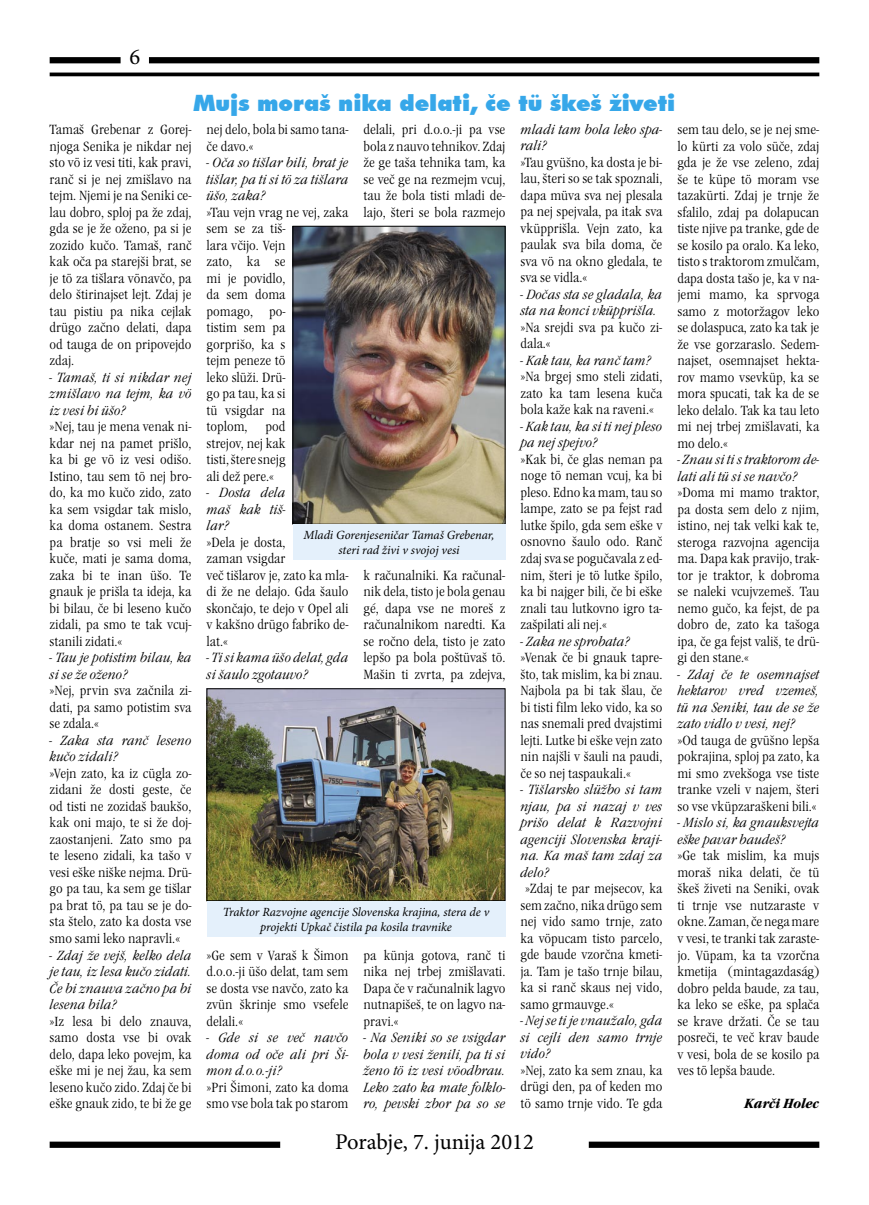
<style>
.page{position:relative;width:869px;height:1205px;background:#fff}
.page>*{position:absolute;margin:0;border:0;box-sizing:border-box;transform-origin:0 0}
.cím{font:900 22.5px "Futura BT";color:#36a7e9}
.t1{font:22.5px "Minion Pro";color:#000}
.ujszoveg{font:13.75px/16.5px "Garamond Itc TEE Ligh Cond";color:#000;text-align:justify;scale:1.1 1}
.ujszoveg-2{font:13.75px/16.5px "Garamond Itc TEE Ligh Cond Ital";color:#000;text-align:justify;scale:1.1 1}
.ujalairas{font:italic 700 condensed 13.75px "Garamond Itc TEE";color:#000;scale:1.1 1}
.szoveg{font:italic 12.5px/15px "Minion Pro";letter-spacing:-.005em;color:#000;text-align:center}
</style>
<div class="page">
<div style="left:50px;top:1141px;width:230px;height:7px;background:#000"></div>
<div style="left:588px;top:1141px;width:231px;height:7px;background:#000"></div>
<hr style="left:50px;top:73px;width:769px;height:3px;background:#000">
<div style="left:50px;top:57px;width:70px;height:6px;background:#000"></div>
<div style="left:149px;top:57px;width:670px;height:6px;background:#000"></div>
<img style="left:208px;top:690px;width:295px;height:209px">
<div style="left:206px;top:688px;width:299px;height:213px;border:1px solid #000"></div>
<div style="left:206px;top:901px;width:299px;height:35px;background:#e4f0fb"></div>
<img style="left:294px;top:228px;width:209px;height:294px">
<div style="left:292px;top:226px;width:213px;height:298px;border:1px solid #000"></div>
<div style="left:292px;top:524px;width:213px;height:36px;background:#e4f0fb"></div>
<h1 class="t1" style="left:129px;top:44px;width:12px">6</h1>
<p class="cím" style="left:193px;top:90px;width:483px">Mujs moraš nika delati, če tü škeš živeti</p>
<p class="ujszoveg" style="left:50px;top:122px;width:130px">Tamaš Grebenar z Gorej&shy;njoga Senika je nikdar nej sto vö iz vesi titi, kak pravi, ranč si je nej zmišlavo na tejm. Njemi je na Seniki ce&shy;lau dobro, sploj pa že zdaj, gda se je že oženo, pa si je zozido kučo. Tamaš, ranč kak oča pa starejši brat, se je tö za tišlara vönavčo, pa delo štirinajset lejt. Zdaj je tau pistiu pa nika cejlak drügo začno delati, dapa od tauga de on pripovejdo zdaj.</p>
<p class="ujszoveg-2" style="left:50px;top:369px;width:130px">- Tamaš, ti si nikdar nej zmišlavo na tejm, ka vö iz vesi bi üšo?</p>
<p class="ujszoveg" style="left:50px;top:419px;width:130px">»Nej, tau je mena venak ni&shy;kdar nej na pamet prišlo, ka bi ge vö iz vesi odišo.<br>Istino, tau sem tö nej bro&shy;do, ka mo kučo zido, zato ka sem vsigdar tak mislo, ka doma ostanem. Sestra pa bratje so vsi meli že kuče, mati je sama doma, zaka bi te inan üšo. Te gnauk je prišla ta ideja, ka bi bilau, če bi leseno kučo zidali, pa smo te tak vcuj&shy;stanili zidati.«</p>
<p class="ujszoveg-2" style="left:50px;top:650px;width:130px">- Tau je potistim bilau, ka si se že oženo?</p>
<p class="ujszoveg" style="left:50px;top:683px;width:130px">»Nej, prvin sva začnila zi&shy;dati, pa samo potistim sva se zdala.«</p>
<p class="ujszoveg-2" style="left:50px;top:732px;width:130px">- Zaka sta ranč leseno kučo zidali?</p>
<p class="ujszoveg" style="left:50px;top:765px;width:130px">»Vejn zato, ka iz cügla zo&shy;zidani že dosti geste, če od tisti ne zozidaš baukšo, kak oni majo, te si že doj&shy;zaostanjeni. Zato smo pa te leseno zidali, ka tašo v vesi eške niške nejma. Drü&shy;go pa tau, ka sem ge tišlar pa brat tö, pa tau se je do&shy;sta štelo, zato ka dosta vse smo sami leko napravli.«</p>
<p class="ujszoveg-2" style="left:50px;top:947px;width:130px">- Zdaj že vejš, kelko dela je tau, iz lesa kučo zidati.<br>Če bi znauva začno pa bi lesena bila?</p>
<p class="ujszoveg" style="left:50px;top:1013px;width:130px">»Iz lesa bi delo znauva, samo dosta vse bi ovak delo, dapa leko povejm, ka eške mi je nej žau, ka sem leseno kučo zido. Zdaj če bi eške gnauk zido, te bi že ge</p>
<p class="ujszoveg" style="left:206px;top:122px;width:130px">nej delo, bola bi samo tana&shy;če davo.«</p>
<p class="ujszoveg-2" style="left:206px;top:155px;width:130px">- Oča so tišlar bili, brat je tišlar, pa ti si tö za tišlara üšo, zaka?</p>
<p class="ujszoveg" style="left:206px;top:204px;width:130px;text-align:left">»Tau vejn vrag ne vej, zaka sem se za tiš-<br>lara včijo. Vejn<br>zato, ka se<br>mi je povidlo,<br>da sem doma<br>pomago, po-<br>tistim sem pa<br>gorprišo, ka s<br>tejm peneze tö<br>leko slüži. Drü-<br>go pa tau, ka si<br>tü vsigdar na<br>toplom,</p>
<p class="ujszoveg" style="left:363px;top:122px;width:130px">delali, pri d.o.o.-ji pa vse bola z nauvo tehnikov. Zdaj že ge taša tehnika tam, ka se več ge na rezmejm vcuj, tau že bola tisti mladi de&shy;lajo, šteri se bola razmejo</p>
<p class="ujszoveg" style="left:206px;top:419px;width:73px;text-indent:59px">pod strejov, nej kak tisti, štere snejg ali dež pere.«</p>
<p class="ujszoveg-2" style="left:206px;top:485px;width:73px">- Dosta dela maš kak tiš&shy;lar?</p>
<p class="ujszoveg" style="left:206px;top:534px;width:130px;text-align:left">»Dela je dosta,<br>zaman vsigdar<br>več tišlarov je, zato ka mla&shy;di že ne delajo. Gda šaulo skončajo, te dejo v Opel ali v kakšno drügo fabriko de&shy;lat.«</p>
<p class="ujszoveg-2" style="left:206px;top:650px;width:130px">- Ti si kama üšo delat, gda si šaulo zgotauvo?</p>
<p class="szoveg" style="left:303px;top:528px;width:192px">Mladi Gorenjeseničar Tamaš Grebenar, steri rad živi v svojoj vesi</p>
<p class="ujszoveg" style="left:363px;top:567px;width:130px">k računalniki. Ka računal&shy;nik dela, tisto je bola genau gé, dapa vse ne moreš z računalnikom naredti. Ka se ročno dela, tisto je zato lepšo pa bola poštüvaš tö.<br>Mašin ti zvrta, pa zdejva,</p>
<p class="szoveg" style="left:222px;top:905px;width:268px">Traktor Razvojne agencije Slovenska krajina, stera de v projekti Upkač čistila pa kosila travnike</p>
<p class="ujszoveg" style="left:206px;top:947px;width:130px">»Ge sem v Varaš k Šimon d.o.o.-ji üšo delat, tam sem se dosta vse navčo, zato ka zvün škrinje smo vsefele delali.«</p>
<p class="ujszoveg-2" style="left:206px;top:1029px;width:131px">- Gde si se več navčo doma od oče ali pri Ši&shy;mon d.o.o.-ji?</p>
<p class="ujszoveg" style="left:206px;top:1079px;width:130px">»Pri Šimoni, zato ka doma smo vse bola tak po starom</p>
<p class="ujszoveg" style="left:363px;top:947px;width:130px">pa künja gotova, ranč ti nika nej trbej zmišlavati.<br>Dapa če v računalnik lagvo nutnapišeš, te on lagvo na&shy;pravi.«</p>
<p class="ujszoveg-2" style="left:363px;top:1029px;width:131px">- Na Seniki so se vsigdar bola v vesi ženili, pa ti si ženo tö iz vesi vöodbrau.<br>Leko zato ka mate folklo&shy;ro, pevski zbor pa so se</p>
<p class="ujszoveg-2" style="left:520px;top:122px;width:131px">mladi tam bola leko spa&shy;rali?</p>
<p class="ujszoveg" style="left:520px;top:154px;width:130px">»Tau gvüšno, ka dosta je bi&shy;lau, šteri so se tak spoznali, dapa müva sva nej plesala pa nej spejvala, pa itak sva vküpprišla. Vejn zato, ka paulak sva bila doma, če sva vö na okno gledala, te sva se vidla.«</p>
<p class="ujszoveg-2" style="left:520px;top:287px;width:130px">- Dočas sta se gladala, ka sta na konci vküpprišla.</p>
<p class="ujszoveg" style="left:520px;top:319px;width:130px">»Na srejdi sva pa kučo zi&shy;dala.«</p>
<p class="ujszoveg-2" style="left:520px;top:353px;width:120px">- Kak tau, ka ranč tam?</p>
<p class="ujszoveg" style="left:520px;top:369px;width:130px">»Na brgej smo steli zidati, zato ka tam lesena kuča bola kaže kak na raveni.«</p>
<p class="ujszoveg-2" style="left:520px;top:419px;width:130px">- Kak tau, ka si ti nej pleso pa nej spejvo?</p>
<p class="ujszoveg" style="left:520px;top:451px;width:130px">»Kak bi, če glas neman pa noge tö neman vcuj, ka bi pleso. Edno ka mam, tau so lampe, zato se pa fejst rad lutke špilo, gda sem eške v osnovno šaulo odo. Ranč zdaj sva se pogučavala z ed&shy;nim, šteri je tö lutke špilo, ka bi najger bili, če bi eške znali tau lutkovno igro ta&shy;zašpilati ali nej.«</p>
<p class="ujszoveg-2" style="left:520px;top:633px;width:101px">- Zaka ne sprobata?</p>
<p class="ujszoveg" style="left:520px;top:649px;width:130px">»Venak če bi gnauk tapre&shy;što, tak mislim, ka bi znau.<br>Najbola pa bi tak šlau, če bi tisti film leko vido, ka so nas snemali pred dvajstimi lejti. Lutke bi eške vejn zato nin najšli v šauli na paudi, če so nej taspaukali.«</p>
<p class="ujszoveg-2" style="left:520px;top:782px;width:131px">- Tišlarsko slüžbo si tam njau, pa si nazaj v ves prišo delat k Razvojni agenciji Slovenska kraji&shy;na. Ka maš tam zdaj za delo?</p>
<p class="ujszoveg" style="left:520px;top:880px;width:130px;text-indent:5px">»Zdaj te par mejsecov, ka sem začno, nika drügo sem nej vido samo trnje, zato ka vöpucam tisto parcelo, gde baude vzorčna kmeti&shy;ja. Tam je tašo trnje bilau, ka si ranč skaus nej vido, samo grmauvge.«</p>
<p class="ujszoveg-2" style="left:520px;top:1013px;width:130px">- Nej se ti je vnaužalo, gda si cejli den samo trnje vido?</p>
<p class="ujszoveg" style="left:520px;top:1062px;width:130px">»Nej, zato ka sem znau, ka drügi den, pa of keden mo tö samo trnje vido. Te gda</p>
<h1 class="t1" style="left:335px;top:1128px;width:200px">Porabje, 7. junija 2012</h1>
<p class="ujszoveg" style="left:677px;top:122px;width:130px">sem tau delo, se je nej sme&shy;lo kürti za volo süče, zdaj gda je že vse zeleno, zdaj še te küpe tö moram vse tazakürti. Zdaj je trnje že sfalilo, zdaj pa dolapucan tiste njive pa tranke, gde de se kosilo pa oralo. Ka leko, tisto s traktorom zmulčam, dapa dosta tašo je, ka v na&shy;jemi mamo, ka sprvoga samo z motoržagov leko se dolaspuca, zato ka tak je že vse gorzaraslo. Sedem&shy;najset, osemnajset hekta&shy;rov mamo vsevküp, ka se mora spucati, tak ka de se leko delalo. Tak ka tau leto mi nej trbej zmišlavati, ka mo delo.«</p>
<p class="ujszoveg-2" style="left:677px;top:452px;width:131px">- Znau si ti s traktorom de&shy;lati ali tü si se navčo?</p>
<p class="ujszoveg" style="left:677px;top:485px;width:130px">»Doma mi mamo traktor, pa dosta sem delo z njim, istino, nej tak velki kak te, steroga razvojna agencija ma. Dapa kak pravijo, trak&shy;tor je traktor, k dobroma se naleki vcujvzemeš. Tau nemo gučo, ka fejst, de pa dobro de, zato ka tašoga ipa, če ga fejst vališ, te drü&shy;gi den stane.«</p>
<p class="ujszoveg-2" style="left:677px;top:666px;width:130px">- Zdaj če te osemnajset hektarov vred vzemeš, tü na Seniki, tau de se že zato vidlo v vesi, nej?</p>
<p class="ujszoveg" style="left:677px;top:732px;width:130px">»Od tauga de gvüšno lepša pokrajina, sploj pa zato, ka mi smo zvekšoga vse tiste tranke vzeli v najem, šteri so vse vküpzaraškeni bili.«</p>
<p class="ujszoveg-2" style="left:677px;top:815px;width:130px">- Mislo si, ka gnauksvejta eške pavar baudeš?</p>
<p class="ujszoveg" style="left:677px;top:848px;width:130px">»Ge tak mislim, ka mujs moraš nika delati, če tü škeš živeti na Seniki, ovak ti trnje vse nutzaraste v okne. Zaman, če nega mare v vesi, te tranki tak zaraste&shy;jo. Vüpam, ka ta vzorčna kmetija (mintagazdaság) dobro pelda baude, za tau, ka leko se eške, pa splača se krave držati. Če se tau posreči, te več krav baude v vesi, bola de se kosilo pa ves tö lepša baude.</p>
<p class="ujalairas" style="left:744px;top:1095px;width:69px">Karči Holec</p>
</div>
